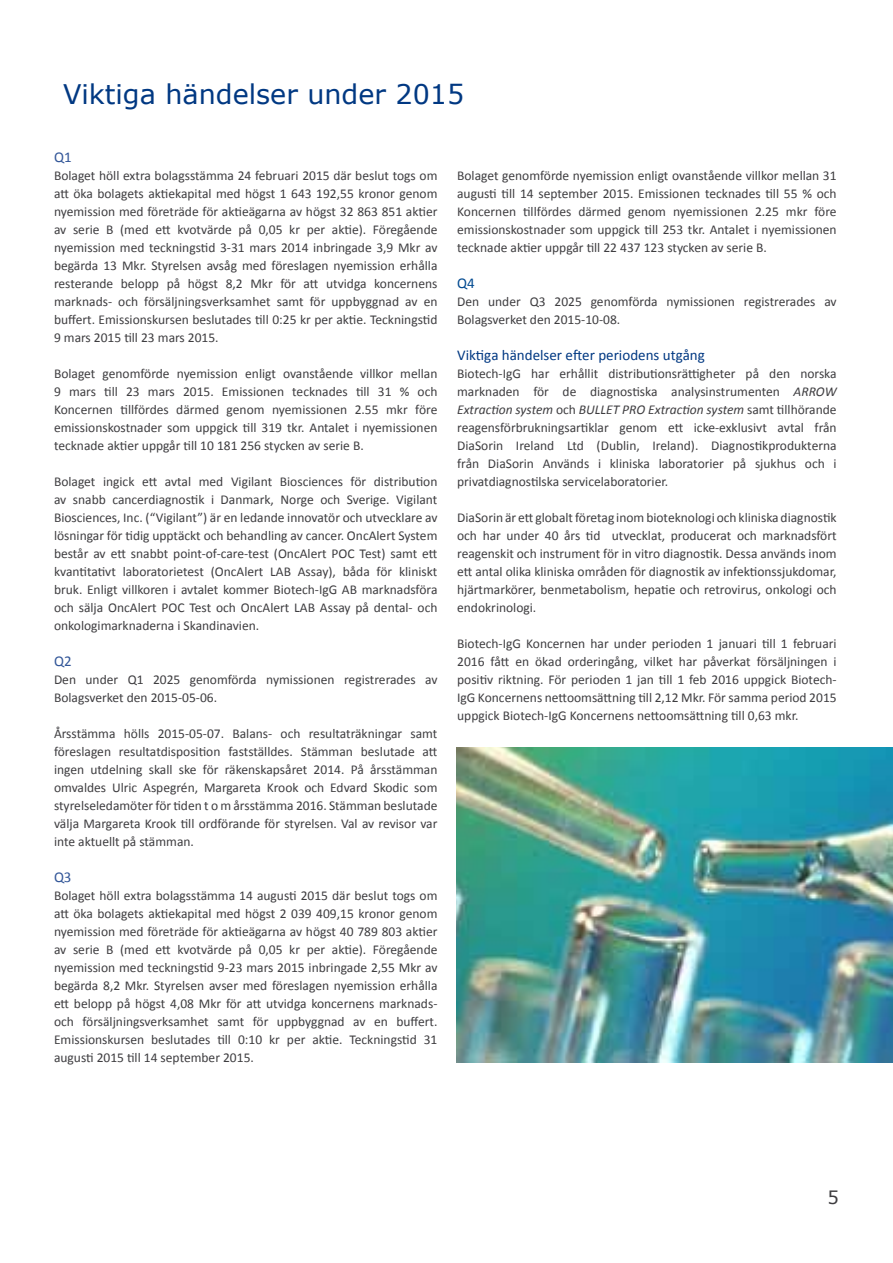
<style>
.page{position:relative;width:893px;height:1263px;background:#fff}
.page>*{position:absolute;margin:0;border:0;box-sizing:border-box;transform-origin:0 0}
.t1{font:27px "Verdana";color:#003882}
.t2{font:18px "Verdana";color:#3e3d40}
.t3{font:15px "Calibri";color:#003882}
.t4{font:15px "Calibri";color:#325698}
.t5{font:15px "Calibri";color:#004990}
.t6{font:13.5px/18px "Calibri";color:#3e3d40;text-align:justify}
.s1{font-style:italic}
</style>
<div class="page">
<img style="left:457px;top:747px;width:436px;height:315px">
<h1 class="t1" style="left:63px;top:77px;width:403px">Viktiga händelser under 2015</h1>
<p class="t4" style="left:54px;top:148px;width:19px">Q1</p>
<p class="t6" style="left:54px;top:166px;width:385px">Bolaget höll extra bolagsstämma 24 februari 2015 där beslut togs om att öka bolagets aktiekapital med högst 1 643 192,55 kronor genom nyemission med företräde för aktieägarna av högst 32 863 851 aktier av serie B (med ett kvotvärde på 0,05 kr per aktie). Föregående nyemission med teckningstid 3-31 mars 2014 inbringade 3,9 Mkr av begärda 13 Mkr. Styrelsen avsåg med föreslagen nyemission erhålla resterande belopp på högst 8,2 Mkr för att utvidga koncernens marknads- och försäljningsverksamhet samt för uppbyggnad av en buffert. Emissionskursen beslutades till 0:25 kr per aktie. Teckningstid 9 mars 2015 till 23 mars 2015.</p>
<p class="t6" style="left:54px;top:364px;width:385px">Bolaget genomförde nyemission enligt ovanstående villkor mellan 9 mars till 23 mars 2015. Emissionen tecknades till 31 % och Koncernen tillfördes därmed genom nyemissionen 2.55 mkr före emissionskostnader som uppgick till 319 tkr. Antalet i nyemissionen tecknade aktier uppgår till 10 181 256 stycken av serie B.</p>
<p class="t6" style="left:54px;top:472px;width:385px">Bolaget ingick ett avtal med Vigilant Biosciences för distribution av snabb cancerdiagnostik i Danmark, Norge och Sverige. Vigilant Biosciences, Inc. (“Vigilant”) är en ledande innovatör och utvecklare av lösningar för tidig upptäckt och behandling av cancer. OncAlert System består av ett snabbt point-of-care-test (OncAlert POC Test) samt ett kvantitativt laboratorietest (OncAlert LAB Assay), båda för kliniskt bruk. Enligt villkoren i avtalet kommer Biotech-IgG AB marknadsföra och sälja OncAlert POC Test och OncAlert LAB Assay på dental- och onkologimarknaderna i Skandinavien.</p>
<p class="t4" style="left:54px;top:652px;width:19px">Q2</p>
<p class="t6" style="left:54px;top:670px;width:385px">Den under Q1 2025 genomförda nymissionen registrerades av<br>Bolagsverket den 2015-05-06.</p>
<p class="t6" style="left:54px;top:724px;width:385px">Årsstämma hölls 2015-05-07. Balans- och resultaträkningar samt föreslagen resultatdisposition fastställdes. Stämman beslutade att ingen utdelning skall ske för räkenskapsåret 2014. På årsstämman omvaldes Ulric Aspegrén, Margareta Krook och Edvard Skodic som styrelseledamöter för tiden t o m årsstämma 2016. Stämman beslutade välja Margareta Krook till ordförande för styrelsen. Val av revisor var inte aktuellt på stämman.</p>
<p class="t4" style="left:54px;top:868px;width:19px">Q3</p>
<p class="t6" style="left:54px;top:886px;width:385px">Bolaget höll extra bolagsstämma 14 augusti 2015 där beslut togs om att öka bolagets aktiekapital med högst 2 039 409,15 kronor genom nyemission med företräde för aktieägarna av högst 40 789 803 aktier av serie B (med ett kvotvärde på 0,05 kr per aktie). Föregående nyemission med teckningstid 9-23 mars 2015 inbringade 2,55 Mkr av begärda 8,2 Mkr. Styrelsen avser med föreslagen nyemission erhålla ett belopp på högst 4,08 Mkr för att utvidga koncernens marknads&shy;och försäljningsverksamhet samt för uppbyggnad av en buffert.<br>Emissionskursen beslutades till 0:10 kr per aktie. Teckningstid 31 augusti 2015 till 14 september 2015.</p>
<p class="t6" style="left:457px;top:166px;width:381px">Bolaget genomförde nyemission enligt ovanstående villkor mellan 31 augusti till 14 september 2015. Emissionen tecknades till 55 % och Koncernen tillfördes därmed genom nyemissionen 2.25 mkr före emissionskostnader som uppgick till 253 tkr. Antalet i nyemissionen tecknade aktier uppgår till 22 437 123 stycken av serie B.</p>
<p class="t5" style="left:457px;top:274px;width:19px">Q4</p>
<p class="t6" style="left:457px;top:292px;width:381px">Den under Q3 2025 genomförda nymissionen registrerades av<br>Bolagsverket den 2015-10-08.</p>
<p class="t3" style="left:457px;top:346px;width:249px">Viktiga händelser efter periodens utgång</p>
<p class="t6" style="left:457px;top:364px;width:381px">Biotech-IgG har erhållit distributionsrättigheter på den norska marknaden för de diagnostiska analysinstrumenten <span class="s1">ARROW Extraction system</span> och <span class="s1">BULLET PRO Extraction system</span> samt tillhörande reagensförbrukningsartiklar genom ett icke-exklusivt avtal från DiaSorin Ireland Ltd (Dublin, Ireland). Diagnostikprodukterna från DiaSorin Används i kliniska laboratorier på sjukhus och i privatdiagnostilska servicelaboratorier.</p>
<p class="t6" style="left:457px;top:508px;width:381px">DiaSorin är ett globalt företag inom bioteknologi och kliniska diagnostik och har under 40 års tid utvecklat, producerat och marknadsfört reagenskit och instrument för in vitro diagnostik. Dessa används inom ett antal olika kliniska områden för diagnostik av infektionssjukdomar, hjärtmarkörer, benmetabolism, hepatie och retrovirus, onkologi och endokrinologi.</p>
<p class="t6" style="left:457px;top:634px;width:381px">Biotech-IgG Koncernen har under perioden 1 januari till 1 februari 2016 fått en ökad orderingång, vilket har påverkat försäljningen i positiv riktning. För perioden 1 jan till 1 feb 2016 uppgick Biotech-IgG Koncernens nettoomsättning till 2,12 Mkr. För samma period 2015 uppgick Biotech-IgG Koncernens nettoomsättning till 0,63 mkr.</p>
<h2 class="t2" style="left:827px;top:1186px;width:13px">5</h2>
</div>
